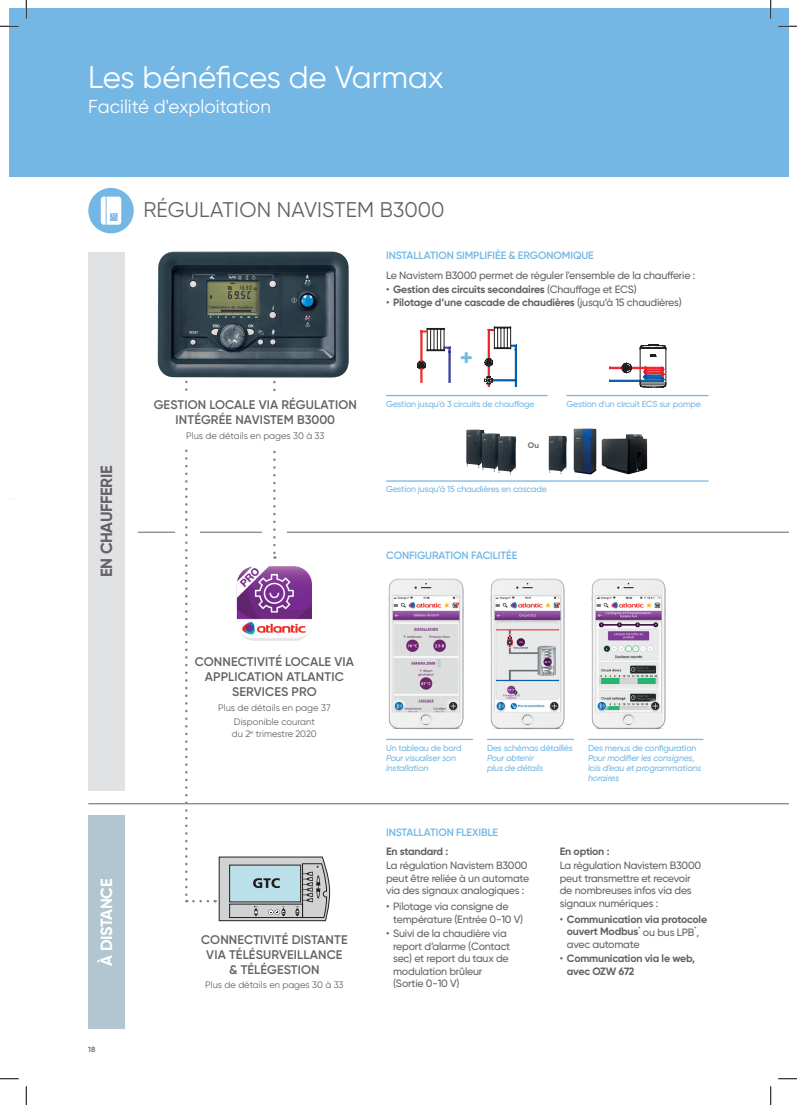
<style>
.page{position:relative;width:797px;height:1105px;background:#fff}
.page>*{position:absolute;margin:0;border:0;box-sizing:border-box;transform-origin:0 0}
.t1{font:31.25px "Gilroy";color:#fff}
.t2{font:700 23.75px "Gilroy";color:#74b7e5}
.t3{font:21.25px "Gilroy";letter-spacing:.01em;color:#636366}
.t4{font:18.75px "Gilroy";color:#fff}
.t5{font:700 16.25px "Gilroy";letter-spacing:-.02em;color:#636366}
.t6{font:700 16.25px "Gilroy";letter-spacing:-.03em;color:#fff}
.t7{font:600 12.5px/15px "Gilroy";letter-spacing:.01em;color:#636366;text-align:center}
.t8{font:500 10.62px/12.5px "Gilroy";letter-spacing:-.02em;color:#636366}
.t9{font:700 10.62px/12.5px "Gilroy";letter-spacing:-.02em;color:#636366;text-align:center}
.t10{font:600 10.62px "Gilroy";letter-spacing:-.01em;color:#74b7e5}
.t11{font:9.38px/14.8px "Gilroy";color:#636366;text-align:center}
.t12{font:500 8.75px "Gilroy";letter-spacing:-.02em;color:#74b7e5}
.t13{font:italic 500 8.75px/10px "Gilroy";letter-spacing:-.02em;color:#74b7e5}
.t14{font:700 8.12px "Gilroy";color:#6c6d70}
.t15{font:600 7.5px "Gilroy";color:#636366}
.t16{font:700 6.25px "Gilroy";color:#636366}
.s1{font-weight:500}
</style>
<div class="page">
<div style="left:9px;top:9px;width:779px;height:168px;background:#74b7e5"></div>
<div style="left:88px;top:252px;width:36px;height:538px;background:#e1e2e4"></div>
<div style="left:88px;top:816px;width:36px;height:212px;background:#b1c6d1"></div>
<hr style="left:88px;top:803px;width:700px;height:1px;background:#808285">
<hr style="left:287px;top:532px;width:501px;height:1px;background:#808285">
<svg style="left:273px;top:377px;width:3px;height:182px"></svg>
<svg style="left:185px;top:377px;width:2px;height:525px"></svg>
<img style="left:158px;top:252px;width:191px;height:125px">
<img style="left:238px;top:567px;width:73px;height:73px">
<div style="left:235px;top:564px;width:79px;height:79px;border:2px solid #fff;border-radius:19px"></div>
<hr style="left:386px;top:480px;width:322px;height:2px;background:#74b7e5">
<hr style="left:386px;top:395px;width:161px;height:1px;background:#74b7e5">
<svg style="left:484px;top:327px;width:32px;height:60px"></svg>
<svg style="left:417px;top:328px;width:34px;height:55px"></svg>
<hr style="left:566px;top:395px;width:142px;height:1px;background:#74b7e5">
<svg style="left:609px;top:344px;width:57px;height:44px"></svg>
<hr style="left:386px;top:739px;width:87px;height:1px;background:#74b7e5">
<img style="left:389px;top:578px;width:74px;height:151px">
<hr style="left:487px;top:739px;width:87px;height:1px;background:#74b7e5">
<img style="left:490px;top:578px;width:74px;height:151px">
<hr style="left:588px;top:739px;width:115px;height:1px;background:#74b7e5">
<img style="left:591px;top:578px;width:74px;height:151px">
<hr style="left:200px;top:532px;width:62px;height:1px;background:#808285">
<hr style="left:138px;top:532px;width:37px;height:1px;background:#808285">
<div style="left:151px;top:393px;width:209px;height:53px;background:#fff"></div>
<img style="left:466px;top:430px;width:17px;height:38px">
<img style="left:482px;top:433px;width:17px;height:38px">
<img style="left:498px;top:436px;width:17px;height:38px">
<img style="left:601px;top:434px;width:46px;height:40px">
<img style="left:573px;top:428px;width:23px;height:47px">
<img style="left:548px;top:436px;width:18px;height:38px">
<svg style="left:88px;top:188px;width:46px;height:45px"></svg>
<svg style="left:193px;top:857px;width:137px;height:64px"></svg>
<svg style="left:0;top:25px;width:19px;height:2px"></svg>
<svg style="left:778px;top:25px;width:19px;height:2px"></svg>
<svg style="left:0;top:1078px;width:19px;height:1px"></svg>
<svg style="left:778px;top:1078px;width:19px;height:1px"></svg>
<svg style="left:25px;top:0;width:2px;height:19px"></svg>
<svg style="left:25px;top:1086px;width:2px;height:19px"></svg>
<svg style="left:770px;top:0;width:1px;height:19px"></svg>
<svg style="left:770px;top:1086px;width:1px;height:19px"></svg>
<h1 class="t1" style="left:88px;top:58px;width:357px">Les bénéfices de Varmax</h1>
<h3 class="t4" style="left:88px;top:95px;width:184px">Facilité d'exploitation</h3>
<h3 class="t3" style="left:143px;top:196px;width:303px">RÉGULATION NAVISTEM B3000</h3>
<p class="t10" style="left:386px;top:249px;width:209px">INSTALLATION SIMPLIFIÉE &amp; ERGONOMIQUE</p>
<p class="t8" style="left:386px;top:269px;width:311px">Le Navistem B3000 permet de réguler l'ensemble de la chaufferie :</p>
<p class="t9" style="left:386px;top:283px;width:252px"><span class="s1">•</span> Gestion des circuits secondaires <span class="s1">(Chauffage et ECS)</span></p>
<p class="t9" style="left:386px;top:295px;width:297px"><span class="s1">•</span> Pilotage d’une cascade de chaudières <span class="s1">(jusqu’à 15 chaudières)</span></p>
<h3 class="t5" style="left:96px;top:577px;width:113px;rotate:-90deg">EN CHAUFFERIE</h3>
<h3 class="t6" style="left:96px;top:965px;width:88px;rotate:-90deg">À DISTANCE</h3>
<p class="t15" style="left:88px;top:1045px;width:8px">18</p>
<p class="t7" style="left:154px;top:397px;width:205px">GESTION LOCALE VIA RÉGULATION<br>INTÉGRÉE NAVISTEM B3000</p>
<p class="t11" style="left:186px;top:428px;width:140px">Plus de détails en pages 30 à 33</p>
<h2 class="t2" style="left:460px;top:343px;width:15px">+</h2>
<p class="t12" style="left:386px;top:398px;width:150px">Gestion jusqu'à 3 circuits de chauffage</p>
<p class="t14" style="left:528px;top:440px;width:13px">Ou</p>
<p class="t12" style="left:386px;top:484px;width:162px">Gestion jusqu’à 15 chaudières en cascade</p>
<p class="t12" style="left:566px;top:398px;width:136px">Gestion d'un circuit ECS sur pompe</p>
<p class="t10" style="left:386px;top:549px;width:133px">CONFIGURATION FACILITÉE</p>
<p class="t7" style="left:195px;top:654px;width:161px">CONNECTIVITÉ LOCALE VIA<br>APPLICATION ATLANTIC<br>SERVICES PRO</p>
<p class="t11" style="left:218px;top:700px;width:114px">Plus de détails en page 37<br>Disponible courant</p>
<p class="t11" style="left:232px;top:726px;width:86px">du 2<sup>e</sup> trimestre 2020</p>
<p class="t7" style="left:201px;top:932px;width:148px">CONNECTIVITÉ DISTANTE<br>VIA TÉLÉSURVEILLANCE &amp; TÉLÉGESTION</p>
<p class="t11" style="left:205px;top:978px;width:140px">Plus de détails en pages 30 à 33</p>
<p class="t12" style="left:386px;top:742px;width:77px">Un tableau de bord</p>
<p class="t13" style="left:386px;top:752px;width:71px">Pour visualiser son installation</p>
<p class="t12" style="left:487px;top:742px;width:87px">Des schémas détaillés</p>
<p class="t13" style="left:487px;top:752px;width:58px">Pour obtenir plus de détails</p>
<p class="t12" style="left:588px;top:742px;width:110px">Des menus de configuration</p>
<p class="t13" style="left:588px;top:752px;width:115px">Pour modifier les consignes, lois d'eau et programmations horaires</p>
<p class="t10" style="left:386px;top:825px;width:113px">INSTALLATION FLEXIBLE</p>
<p class="t9" style="left:386px;top:845px;width:64px">En standard :</p>
<p class="t8" style="left:386px;top:859px;width:145px">La régulation Navistem B3000 peut être reliée à un automate via des signaux analogiques :</p>
<p class="t8" style="left:393px;top:900px;width:132px;text-indent:-7px">• Pilotage via consigne de température (Entrée 0-10 V)</p>
<p class="t8" style="left:393px;top:927px;width:119px;text-indent:-7px">• Suivi de la chaudière via report d’alarme (Contact sec) et report du taux de modulation brûleur (Sortie 0-10 V)</p>
<p class="t9" style="left:560px;top:845px;width:51px">En option :</p>
<p class="t8" style="left:560px;top:859px;width:143px">La régulation Navistem B3000 peut transmettre et recevoir de nombreuses infos via des signaux numériques :</p>
<p class="t9" style="left:560px;top:913px;width:149px"><span class="s1">•</span> Communication via protocole ouvert Modbus<sup>*</sup> <span class="s1">ou bus LPB ,</span></p>
<p class="t16" style="left:694px;top:925px;width:4px">*</p>
<p class="t8" style="left:567px;top:938px;width:74px">avec automate</p>
<p class="t9" style="left:567px;top:952px;width:130px;text-align:left;text-indent:-7px"><span class="s1">•</span> Communication via le web, avec OZW 672</p>
</div>
